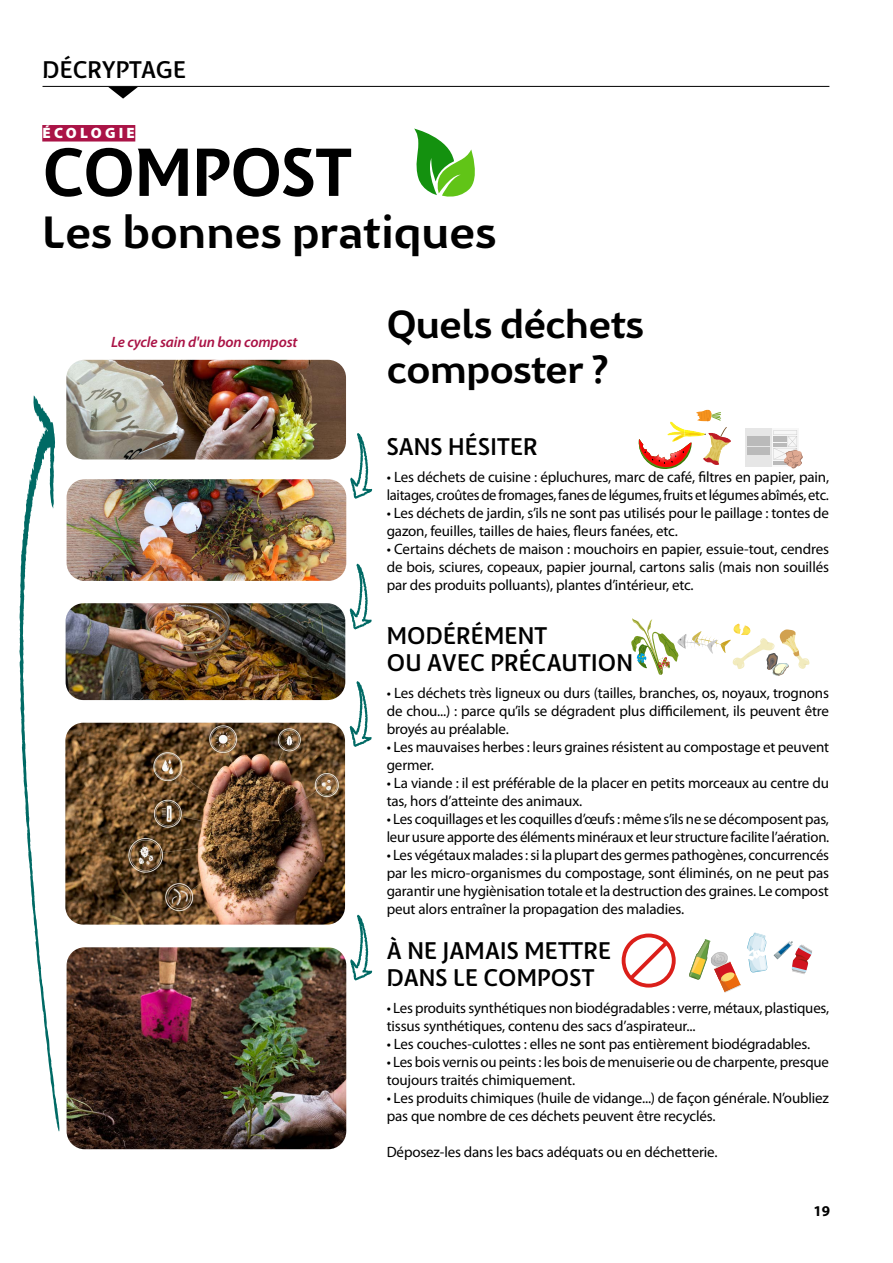
<style>
.page{position:relative;width:893px;height:1263px;background:#fff}
.page>*{position:absolute;margin:0;border:0;box-sizing:border-box;transform-origin:0 0}
.t1{font:700 67.5px "Elen Sans";letter-spacing:-.005em;color:#000}
.t2{font:700 45px "Elen Sans";color:#000}
.t3{font:700 39px/45px "Elen Sans";letter-spacing:-.01em;color:#000}
.t4{font:500 24px/27px "Elen Sans";letter-spacing:.01em;color:#000}
.t5{font:15px/18px "Myriad Pro";letter-spacing:-.01em;color:#000}
.t6{font:italic 600 15px "Myriad Pro";letter-spacing:-.01em;color:#aa1346}
.t7{font:900 15px "Myriad Pro";letter-spacing:.22em;color:#fff}
.t8{font:700 15px "Myriad Pro";color:#000}
</style>
<div class="page">
<svg style="left:108px;top:87px;width:30px;height:12px"></svg>
<hr style="left:43px;top:86px;width:786px;height:1px;background:#000">
<div style="left:42px;top:125px;width:93px;height:17px;background:#aa1346"></div>
<svg style="left:350px;top:433px;width:22px;height:66px"></svg>
<svg style="left:349px;top:564px;width:23px;height:65px"></svg>
<svg style="left:349px;top:681px;width:23px;height:66px"></svg>
<svg style="left:350px;top:915px;width:22px;height:65px"></svg>
<svg style="left:19px;top:395px;width:40px;height:737px"></svg>
<img style="left:67px;top:479px;width:279px;height:102px">
<img style="left:66px;top:360px;width:280px;height:99px">
<img style="left:66px;top:603px;width:279px;height:97px">
<img style="left:65px;top:723px;width:280px;height:202px">
<img style="left:67px;top:947px;width:279px;height:202px">
<svg style="left:414px;top:129px;width:61px;height:68px"></svg>
<div style="left:772px;top:428px;width:27px;height:39px;background:#f7f7f7"></div>
<div style="left:745px;top:428px;width:27px;height:39px;background:#e6e6e6"></div>
<svg style="left:747px;top:430px;width:56px;height:38px"></svg>
<svg style="left:638px;top:439px;width:46px;height:30px"></svg>
<img style="left:684px;top:410px;width:47px;height:55px">
<img style="left:667px;top:422px;width:17px;height:21px">
<img style="left:679px;top:631px;width:25px;height:18px">
<svg style="left:732px;top:625px;width:78px;height:51px"></svg>
<svg style="left:631px;top:618px;width:48px;height:57px"></svg>
<svg style="left:622px;top:933px;width:54px;height:54px"></svg>
<svg style="left:747px;top:932px;width:65px;height:42px"></svg>
<svg style="left:689px;top:939px;width:52px;height:54px"></svg>
<h3 class="t4" style="left:43px;top:55px;width:145px">DÉCRYPTAGE</h3>
<p class="t7" style="left:42px;top:123px;width:94px">ÉCOLOGIE</p>
<h1 class="t1" style="left:43px;top:126px;width:311px">COMPOST</h1>
<h2 class="t2" style="left:43px;top:202px;width:455px">Les bonnes pratiques</h2>
<p class="t6" style="left:111px;top:333px;width:188px">Le cycle sain d'un bon compost</p>
<h3 class="t3" style="left:387px;top:300px;width:259px">Quels déchets composter ?</h3>
<h3 class="t4" style="left:387px;top:432px;width:152px">SANS HÉSITER</h3>
<p class="t5" style="left:387px;top:468px;width:444px">• Les déchets de cuisine : épluchures, marc de café, filtres en papier, pain, laitages, croûtes de fromages, fanes de légumes, fruits et légumes abîmés, etc.</p>
<p class="t5" style="left:387px;top:504px;width:444px">• Les déchets de jardin, s’ils ne sont pas utilisés pour le paillage : tontes de gazon, feuilles, tailles de haies, fleurs fanées, etc.</p>
<p class="t5" style="left:387px;top:540px;width:444px;text-align:justify">• Certains déchets de maison : mouchoirs en papier, essuie-tout, cendres de bois, sciures, copeaux, papier journal, cartons salis (mais non souillés par des produits polluants), plantes d’intérieur, etc.</p>
<h3 class="t4" style="left:387px;top:621px;width:248px">MODÉRÉMENT<br>OU AVEC PRÉCAUTION</h3>
<p class="t5" style="left:387px;top:684px;width:444px;text-align:justify">• Les déchets très ligneux ou durs (tailles, branches, os, noyaux, trognons de chou...) : parce qu’ils se dégradent plus difficilement, ils peuvent être broyés au préalable.</p>
<p class="t5" style="left:387px;top:738px;width:444px">• Les mauvaises herbes : leurs graines résistent au compostage et peuvent germer.</p>
<p class="t5" style="left:387px;top:774px;width:444px">• La viande : il est préférable de la placer en petits morceaux au centre du tas, hors d’atteinte des animaux.</p>
<p class="t5" style="left:387px;top:810px;width:444px">• Les coquillages et les coquilles d’œufs : même s’ils ne se décomposent pas, leur usure apporte des éléments minéraux et leur structure facilite l’aération.</p>
<p class="t5" style="left:387px;top:846px;width:444px;text-align:justify">• Les végétaux malades : si la plupart des germes pathogènes, concurrencés par les micro-organismes du compostage, sont éliminés, on ne peut pas garantir une hygiènisation totale et la destruction des graines. Le compost peut alors entraîner la propagation des maladies.</p>
<h3 class="t4" style="left:387px;top:936px;width:226px">À NE JAMAIS METTRE<br>DANS LE COMPOST</h3>
<p class="t5" style="left:387px;top:999px;width:444px">• Les produits synthétiques non biodégradables : verre, métaux, plastiques, tissus synthétiques, contenu des sacs d’aspirateur...</p>
<p class="t5" style="left:387px;top:1035px;width:425px">• Les couches-culottes : elles ne sont pas entièrement biodégradables.</p>
<p class="t5" style="left:387px;top:1053px;width:444px">• Les bois vernis ou peints : les bois de menuiserie ou de charpente, presque toujours traités chimiquement.</p>
<p class="t5" style="left:387px;top:1089px;width:444px">• Les produits chimiques (huile de vidange...) de façon générale. N’oubliez pas que nombre de ces déchets peuvent être recyclés.</p>
<p class="t5" style="left:387px;top:1143px;width:332px">Déposez-les dans les bacs adéquats ou en déchetterie.</p>
<p class="t8" style="left:814px;top:1201px;width:18px">19</p>
</div>
